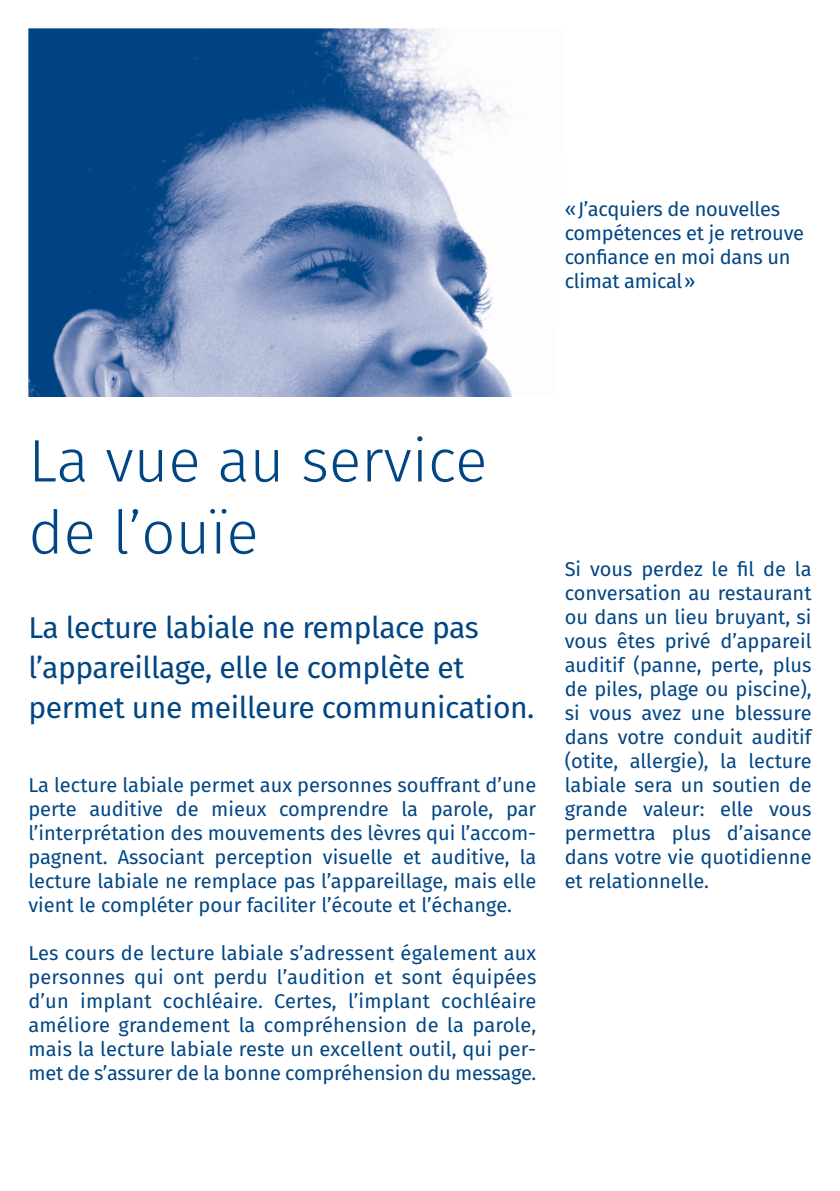
<style>
.page{position:relative;width:840px;height:1191px;background:#fff}
.page>*{position:absolute;margin:0;border:0;box-sizing:border-box;transform-origin:0 0}
.t1{font:300 60px/72px "Fira Sans";color:#004584}
.t2{font:30px/40px "Fira Sans";letter-spacing:-.015em;color:#004584}
.t3{font:20px/24px "Fira Sans";letter-spacing:-.01em;color:#004584;text-align:justify}
</style>
<div class="page">
<img style="left:28px;top:28px;width:485px;height:369px">
<p class="t3" style="left:564px;top:196px;width:241px;text-align:left">«J’acquiers de nouvelles compétences et je retrouve confiance en moi dans un climat amical»</p>
<h1 class="t1" style="left:28px;top:424px;width:460px">La vue au service de l’ouïe</h1>
<h2 class="t2" style="left:28px;top:606px;width:507px">La lecture labiale ne remplace pas l’appareillage, elle le complète et permet une meilleure communication.</h2>
<p class="t3" style="left:28px;top:772px;width:509px">La lecture labiale permet aux personnes souffrant d’une perte auditive de mieux comprendre la parole, par l’interprétation des mouvements des lèvres qui l’accom&shy;pagnent. Associant perception visuelle et auditive, la lecture labiale ne remplace pas l’appareillage, mais elle vient le compléter pour faciliter l’écoute et l’échange.</p>
<p class="t3" style="left:28px;top:940px;width:509px">Les cours de lecture labiale s’adressent également aux personnes qui ont perdu l’audition et sont équipées d’un implant cochléaire. Certes, l’implant cochléaire améliore grandement la compréhension de la parole, mais la lecture labiale reste un excellent outil, qui per&shy;met de s’assurer de la bonne compréhension du message.</p>
<p class="t3" style="left:564px;top:556px;width:248px">Si vous perdez le fil de la conversation au restaurant ou dans un lieu bruyant, si vous êtes privé d’appareil auditif (panne, perte, plus de piles, plage ou piscine), si vous avez une blessure dans votre conduit auditif (otite, allergie), la lecture labiale sera un soutien de grande valeur: elle vous permettra plus d’aisance dans votre vie quotidienne et relationnelle.</p>
</div>
